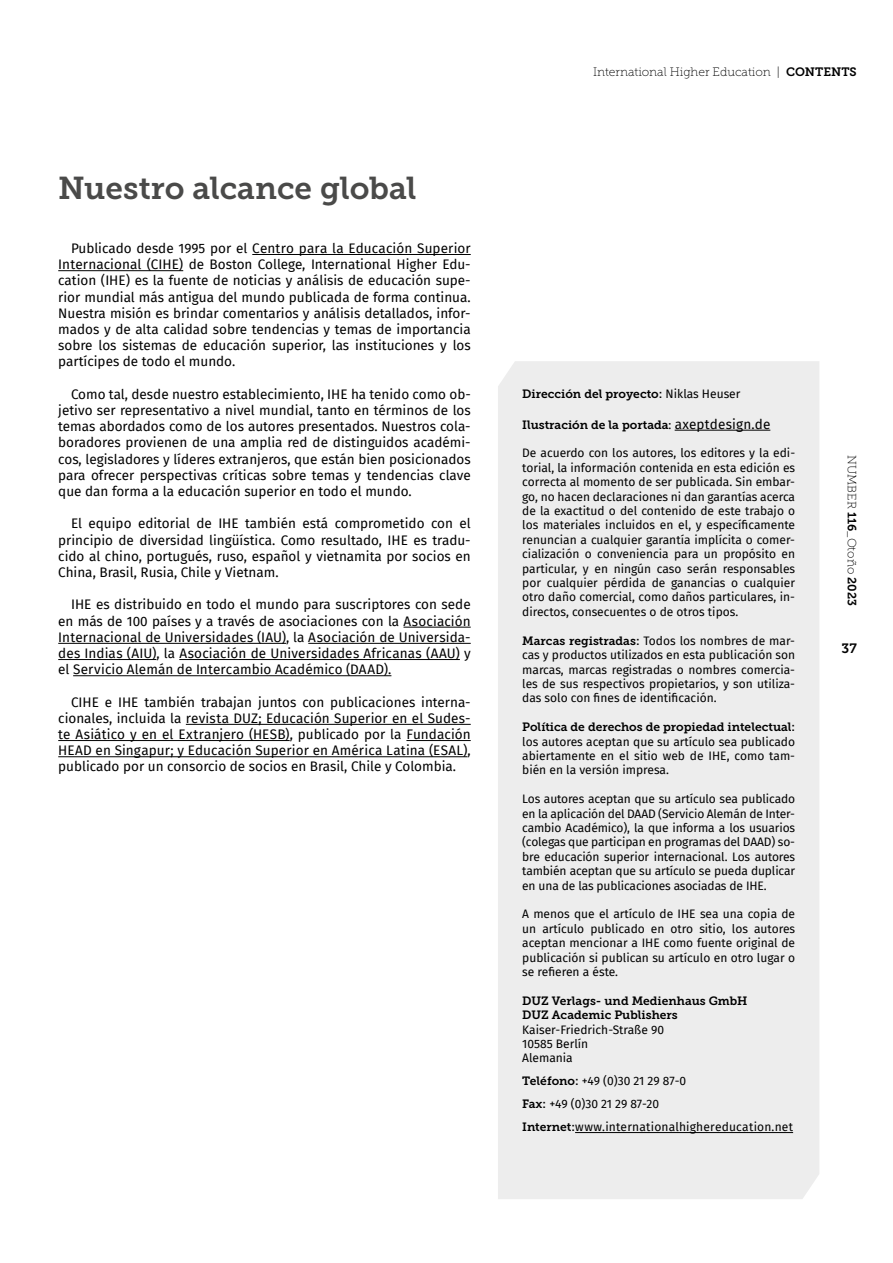
<style>
.page{position:relative;width:893px;height:1263px;background:#fff}
.page>*{position:absolute;margin:0;border:0;box-sizing:border-box;transform-origin:0 0}
.t1{font:31.5px "Museo Slab 700";color:#4a4a49}
.t2{font:13.5px/16.2px "Fira Sans";color:#000;text-align:justify}
.t3{font:13.5px "Museo Slab 700";color:#000}
.t4{font:12.15px "Museo Slab 100";color:#000}
.t5{font:12px/14.4px "Fira Sans";color:#000;text-align:justify}
.t6{font:12px/14.4px "Museo Slab 700";color:#000}
.t7{font:12px "Museo Slab 100";color:#000}
.s1{font-family:"Museo Slab 700"}
.s2{font-family:"Fira Sans"}
.s3{font-family:"Fira Sans";font-size:13.5px}
</style>
<div class="page">
<div style="left:498px;top:361px;width:321px;height:838px;background:#ededed"></div>
<hr style="left:675px;top:430px;width:95px;height:1px;background:#000">
<hr style="left:575px;top:1132px;width:218px;height:1px;background:#000">
<hr style="left:252px;top:254px;width:219px;height:1px;background:#000">
<hr style="left:58px;top:270px;width:125px;height:1px;background:#000">
<hr style="left:403px;top:627px;width:68px;height:1px;background:#000">
<hr style="left:58px;top:643px;width:228px;height:1px;background:#000">
<hr style="left:308px;top:643px;width:163px;height:1px;background:#000">
<hr style="left:58px;top:659px;width:98px;height:1px;background:#000">
<hr style="left:179px;top:659px;width:281px;height:1px;background:#000">
<hr style="left:73px;top:675px;width:318px;height:1px;background:#000">
<hr style="left:186px;top:724px;width:285px;height:1px;background:#000">
<hr style="left:58px;top:740px;width:232px;height:1px;background:#000">
<hr style="left:406px;top:740px;width:65px;height:1px;background:#000">
<hr style="left:58px;top:756px;width:409px;height:1px;background:#000">
<h1 class="t1" style="left:58px;top:170px;width:360px">Nuestro alcance global</h1>
<p class="t2" style="left:58px;top:240px;width:414px;text-indent:13px">Publicado desde 1995 por el Centro para la Educación Superior Internacional (CIHE) de Boston College, International Higher Edu&shy;cation (IHE) es la fuente de noticias y análisis de educación supe&shy;rior mundial más antigua del mundo publicada de forma continua.<br>Nuestra misión es brindar comentarios y análisis detallados, infor&shy;mados y de alta calidad sobre tendencias y temas de importancia sobre los sistemas de educación superior, las instituciones y los partícipes de todo el mundo.</p>
<p class="t2" style="left:58px;top:386px;width:414px;text-indent:13px">Como tal, desde nuestro establecimiento, IHE ha tenido como ob&shy;jetivo ser representativo a nivel mundial, tanto en términos de los temas abordados como de los autores presentados. Nuestros cola&shy;boradores provienen de una amplia red de distinguidos académi&shy;cos, legisladores y líderes extranjeros, que están bien posicionados para ofrecer perspectivas críticas sobre temas y tendencias clave que dan forma a la educación superior en todo el mundo.</p>
<p class="t2" style="left:58px;top:515px;width:414px;text-indent:13px">El equipo editorial de IHE también está comprometido con el principio de diversidad lingüística. Como resultado, IHE es tradu&shy;cido al chino, portugués, ruso, español y vietnamita por socios en China, Brasil, Rusia, Chile y Vietnam.</p>
<p class="t2" style="left:58px;top:596px;width:414px;text-indent:13px">IHE es distribuido en todo el mundo para suscriptores con sede en más de 100 países y a través de asociaciones con la Asociación Internacional de Universidades (IAU), la Asociación de Universida&shy;des Indias (AIU), la Asociación de Universidades Africanas (AAU) y el Servicio Alemán de Intercambio Académico (DAAD).</p>
<p class="t2" style="left:58px;top:693px;width:414px;text-indent:13px">CIHE e IHE también trabajan juntos con publicaciones interna&shy;cionales, incluida la revista DUZ; Educación Superior en el Sudes&shy;te Asiático y en el Extranjero (HESB), publicado por la Fundación HEAD en Singapur; y Educación Superior en América Latina (ESAL), publicado por un consorcio de socios en Brasil, Chile y Colombia.</p>
<p class="t4" style="left:593px;top:66px;width:265px">International Higher Education | <span class="s1">CONTENTS</span></p>
<p class="t6" style="left:522px;top:387px;width:220px">Dirección del proyecto: <span class="s2">Niklas Heuser</span></p>
<p class="t6" style="left:522px;top:417px;width:250px">Ilustración de la portada<span class="s2">:</span> <span class="s3">axeptdesign.de</span></p>
<p class="t5" style="left:522px;top:446px;width:274px">De acuerdo con los autores, los editores y la edi&shy;torial, la información contenida en esta edición es correcta al momento de ser publicada. Sin embar&shy;go, no hacen declaraciones ni dan garantías acerca de la exactitud o del contenido de este trabajo o los materiales incluidos en el, y específicamente renuncian a cualquier garantía implícita o comer&shy;cialización o conveniencia para un propósito en particular, y en ningún caso serán responsables por cualquier pérdida de ganancias o cualquier otro daño comercial, como daños particulares, in&shy;directos, consecuentes o de otros tipos.</p>
<p class="t5" style="left:522px;top:633px;width:274px"><span class="s1">Marcas registradas:</span> Todos los nombres de mar&shy;cas y productos utilizados en esta publicación son marcas, marcas registradas o nombres comercia&shy;les de sus respectivos propietarios, y son utiliza&shy;das solo con fines de identificación.</p>
<p class="t6" style="left:522px;top:720px;width:274px">Política de derechos de propiedad intelectual:</p>
<p class="t5" style="left:522px;top:734px;width:274px">los autores aceptan que su artículo sea publicado abiertamente en el sitio web de IHE, como tam&shy;bién en la versión impresa.</p>
<p class="t5" style="left:522px;top:791px;width:274px">Los autores aceptan que su artículo sea publicado en la aplicación del DAAD (Servicio Alemán de Inter&shy;cambio Académico), la que informa a los usuarios (colegas que participan en programas del DAAD) so&shy;bre educación superior internacional. Los autores también aceptan que su artículo se pueda duplicar en una de las publicaciones asociadas de IHE.</p>
<p class="t5" style="left:522px;top:907px;width:274px">A menos que el artículo de IHE sea una copia de un artículo publicado en otro sitio, los autores aceptan mencionar a IHE como fuente original de publicación si publican su artículo en otro lugar o se refieren a éste.</p>
<p class="t6" style="left:522px;top:993px;width:227px">DUZ Verlags- und Medienhaus GmbH<br>DUZ Academic Publishers</p>
<p class="t5" style="left:522px;top:1022px;width:143px;text-align:left">Kaiser-Friedrich-Straße 90<br>10585 Berlín<br>Alemania</p>
<p class="t5" style="left:522px;top:1069px;width:272px;line-height:23px;text-align:left"><span class="s1">Teléfono:</span> +49 (0)30 21 29 87-0<br><span class="s1">Fax:</span> +49 (0)30 21 29 87-20<br><span class="s1">Internet:</span>www.internationalhighereducation.net</p>
<p class="t7" style="left:858px;top:455px;width:152px;rotate:90deg">NUMBER <span class="s1">116</span>_Otoño <span class="s1">2023</span></p>
<p class="t3" style="left:842px;top:641px;width:17px">37</p>
</div>
